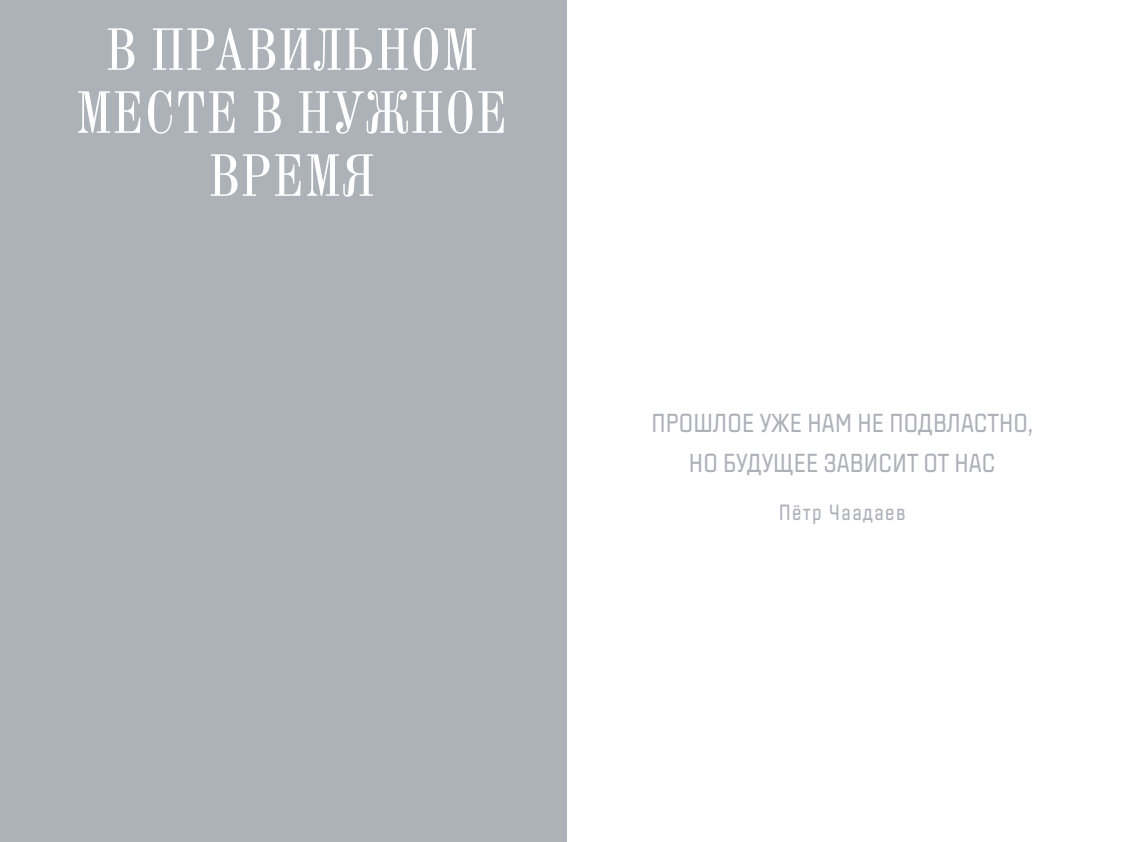
<style>
.page{position:relative;width:1134px;height:842px;background:#fff}
.page>*{position:absolute;margin:0;border:0;box-sizing:border-box;transform-origin:0 0}
.t1{font:59.2px/63px "DX Old Standard Condensed No 2";letter-spacing:.03em;color:#fff;text-align:center}
.t2{font:500 26px/40px "TT Lakes Neue Trl Cnd";letter-spacing:.01em;color:#adb1b8;text-align:center;scale:.9 1}
.t3{font:500 22px "TT Lakes Neue Trl Cnd";letter-spacing:.075em;color:#adb1b8;scale:.9 1}
</style>
<div class="page">
<div style="left:0;top:0;width:567px;height:842px;background:#adb1b8"></div>
<h1 class="t1" style="left:77px;top:19px;width:432px">В ПРАВИЛЬНОМ<br>МЕСТЕ В НУЖНОЕ<br>ВРЕМЯ</h1>
<p class="t2" style="left:651px;top:403px;width:425px">ПРОШЛОЕ УЖЕ НАМ НЕ ПОДВЛАСТНО,<br>НО БУДУЩЕЕ ЗАВИСИТ ОТ НАС</p>
<p class="t3" style="left:779px;top:500px;width:142px">Пётр Чаадаев</p>
</div>
